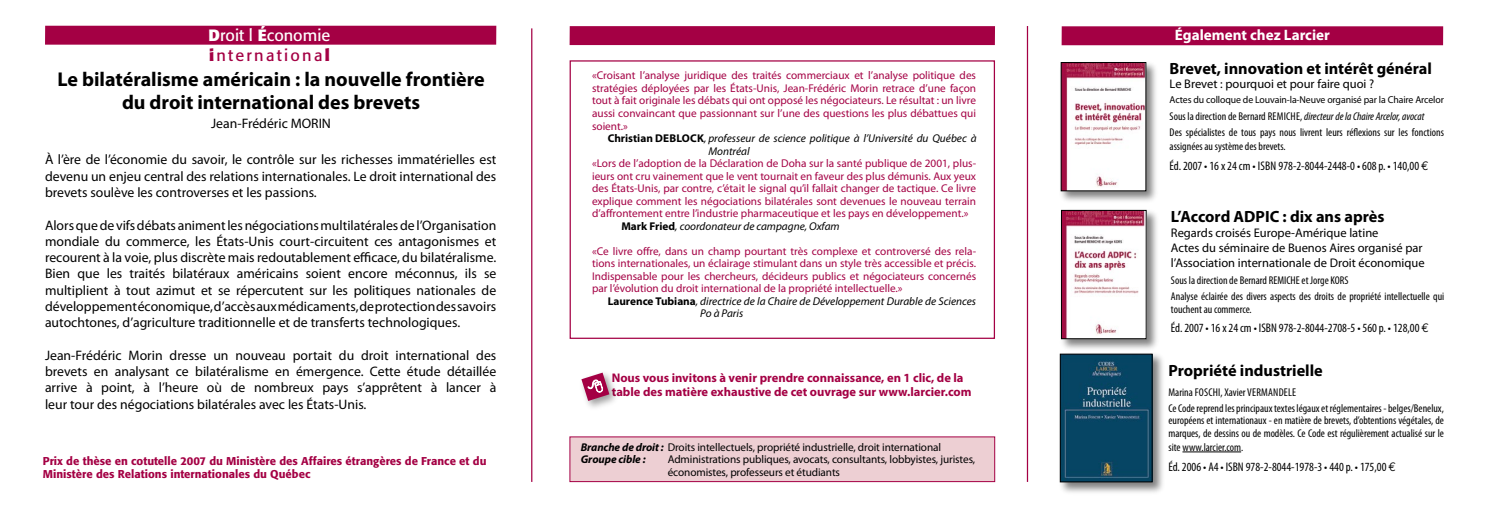
<style>
.page{position:relative;width:1489px;height:527px;background:#fff}
.page>*{position:absolute;margin:0;border:0;box-sizing:border-box;transform-origin:0 0}
.t1{font:700 20px/22.5px "Myriad Pro";color:#000;text-align:center}
.t2{font:700 16.25px "Myriad Pro";color:#000}
.t3{font:16.25px/19.5px "Formata";letter-spacing:.14em;color:#fff}
.t4{font:700 15.12px "Myriad Pro";color:#fff}
.t5{font:13.75px/16.2px "Myriad Pro";color:#000;text-align:justify}
.t6{font:12.5px/15px "Myriad Pro";color:#000}
.t7{font:condensed 12.5px "Myriad Pro";color:#000}
.t8{font:700 12.5px/13.8px "Myriad Pro";color:#a40044}
.t9{font:11.25px/12.5px "Myriad Pro";color:#a40044;text-align:justify}
.t10{font:condensed 11.25px/16px "Myriad Pro";color:#000}
.t11{font:11.25px/12.5px "Myriad Pro";letter-spacing:-.01em;color:#000}
.t12{font:italic 11.25px/12.5px "Myriad Pro";color:#000}
.t13{font:500 11.25px/13.5px "Formata";color:#a40044}
.t14{font:700 11.25px "Myriad Pro";color:#000}
.t15{font:10px "Myriad Pro";letter-spacing:-.01em;color:#000}
.s1{font-weight:700}
.s2{font-weight:700;color:#a40044}
.s3{color:#a40044}
.s4{font-weight:700;font-style:normal}
.s5{font-weight:700;font-style:italic}
.s6{font-style:italic}
.s7{font-family:"Euro Mono";font-stretch:normal}
</style>
<div class="page">
<hr style="left:531px;top:28px;width:1px;height:453px;background:#a40044">
<hr style="left:1026px;top:26px;width:2px;height:455px;background:#a40044">
<div style="left:577px;top:368px;width:43px;height:43px;background:#000;opacity:.39"></div>
<div style="left:1061px;top:26px;width:381px;height:19px;background:#a40044"></div>
<div style="left:45px;top:26px;width:451px;height:19px;background:#a40044"></div>
<hr style="left:1182px;top:451px;width:58px;height:1px;background:#000">
<div style="left:570px;top:436px;width:424px;height:45px;background:#edcfd3"></div>
<div style="left:1058px;top:60px;width:101px;height:144px;background:#000;opacity:.5"></div>
<img style="left:1062px;top:64px;width:82px;height:125px">
<div style="left:1060px;top:62px;width:86px;height:129px;border:1px solid #000"></div>
<div style="left:1057px;top:351px;width:108px;height:144px;background:#000;opacity:.5"></div>
<img style="left:1061px;top:355px;width:89px;height:125px">
<div style="left:1059px;top:353px;width:93px;height:129px;border:1px solid #000"></div>
<div style="left:1059px;top:208px;width:100px;height:144px;background:#000;opacity:.5"></div>
<img style="left:1062px;top:212px;width:82px;height:125px">
<div style="left:1060px;top:210px;width:86px;height:129px;border:1px solid #000"></div>
<div style="left:569px;top:26px;width:425px;height:19px;background:#a40044"></div>
<svg style="left:581px;top:372px;width:28px;height:28px"></svg>
<h2 class="t3" style="left:209px;top:26px;width:123px"><span class="s1">D</span>roit l <span class="s1">é</span>conomie <span class="s2">i</span><span class="s3">nternationa</span><span class="s2">l</span></h2>
<h1 class="t1" style="left:57px;top:67px;width:428px">Le bilatéralisme américain : la nouvelle frontière du droit international des brevets</h1>
<p class="t5" style="left:211px;top:115px;width:121px">Jean-Frédéric MORIN</p>
<p class="t5" style="left:45px;top:151px;width:453px">À l’ère de l’économie du savoir, le contrôle sur les richesses immatérielles est devenu un enjeu central des relations internationales. Le droit international des brevets soulève les controverses et les passions.</p>
<p class="t5" style="left:45px;top:216px;width:453px">Alors que de vifs débats animent les négociations multilatérales de l’Organisation mondiale du commerce, les États-Unis court-circuitent ces antagonismes et recourent à la voie, plus discrète mais redoutablement efficace, du bilatéralisme.<br>Bien que les traités bilatéraux américains soient encore méconnus, ils se multiplient à tout azimut et se répercutent sur les politiques nationales de développement économique, d’accès aux médicaments, de protection des savoirs autochtones, d’agriculture traditionnelle et de transferts technologiques.</p>
<p class="t5" style="left:45px;top:346px;width:453px">Jean-Frédéric Morin dresse un nouveau portait du droit international des brevets en analysant ce bilatéralisme en émergence. Cette étude détaillée arrive à point, à l’heure où de nombreux pays s’apprêtent à lancer à leur tour des négociations bilatérales avec les États-Unis.</p>
<p class="t13" style="left:43px;top:453px;width:445px">Prix de thèse en cotutelle 2007 du Ministère des Affaires étrangères de France et du<br>Ministère des Relations internationales du Québec</p>
<p class="t9" style="left:592px;top:69px;width:385px">«Croisant l’analyse juridique des traités commerciaux et l’analyse politique des stratégies déployées par les États-Unis, Jean-Frédéric Morin retrace d’une façon tout à fait originale les débats qui ont opposé les négociateurs. Le résultat : un livre aussi convaincant que passionnant sur l’une des questions les plus débattues qui soient.»</p>
<p class="t14" style="left:607px;top:131px;width:64px">Christian Debloc</p>
<p class="t12" style="left:708px;top:132px;width:270px;text-indent:-11px"><span class="s4">k</span>, professeur de science politique à l’Université du Québec à<br>Montréal</p>
<p class="t9" style="left:592px;top:157px;width:385px">«Lors de l’adoption de la Déclaration de Doha sur la santé publique de 2001, plus-</p>
<p class="t9" style="left:592px;top:169px;width:385px">ieurs ont cru vainement que le vent tournait en faveur des plus démunis. Aux yeux</p>
<p class="t9" style="left:592px;top:182px;width:385px">des États-Unis, par contre, c’était le signal qu’il fallait changer de tactique. Ce livre</p>
<p class="t9" style="left:592px;top:194px;width:385px">explique comment les négociations bilatérales sont devenues le nouveau terrain</p>
<p class="t9" style="left:592px;top:207px;width:378px">d’affrontement entre l’industrie pharmaceutique et les pays en développement.»</p>
<p class="t12" style="left:621px;top:219px;width:220px"><span class="s4">Mark Fried</span>, coordonateur de campagne, Oxfam</p>
<p class="t9" style="left:592px;top:244px;width:385px">«Ce livre offre, dans un champ pourtant très complexe et controversé des rela&shy;tions internationales, un éclairage stimulant dans un style très accessible et précis.<br>Indispensable pour les chercheurs, décideurs publics et négociateurs concernés par l’évolution du droit international de la propriété intellectuelle.»</p>
<p class="t12" style="left:700px;top:294px;width:277px;text-indent:-93px"><span class="s4">Laurence Tubiana</span>, directrice de la Chaire de Développement Durable de Sciences<br>Po à Paris</p>
<p class="t8" style="left:611px;top:370px;width:361px">Nous vous invitons à venir prendre connaissance, en 1 clic, de la table des matière exhaustive de cet ouvrage sur www.larcier.com</p>
<p class="t11" style="left:581px;top:440px;width:362px"><span class="s5">Branche de droit :</span> Droits intellectuels, propriété industrielle, droit international<br><span class="s5">Groupe cible :</span></p>
<p class="t11" style="left:667px;top:453px;width:309px">Administrations publiques, avocats, consultants, lobbyistes, juristes, économistes, professeurs et étudiants</p>
<h3 class="t4" style="left:1174px;top:25px;width:156px">Également chez Larcier</h3>
<h2 class="t2" style="left:1169px;top:58px;width:264px">Brevet, innovation et intérêt général</h2>
<p class="t6" style="left:1169px;top:76px;width:206px">Le Brevet : pourquoi et pour faire quoi ?</p>
<p class="t15" style="left:1169px;top:93px;width:276px">Actes du colloque de Louvain-la-Neuve organisé par la Chaire Arcelor</p>
<p class="t10" style="left:1169px;top:108px;width:276px">Sous la direction de Bernard remiche, <span class="s6">directeur de la Chaire Arcelor, avocat<br></span>Des spécialistes de tous pays nous livrent leurs réflexions sur les fonctions</p>
<p class="t10" style="left:1169px;top:138px;width:118px">assignées au système des brevets.</p>
<p class="t7" style="left:1169px;top:158px;width:260px">Éd. 2007 • 16 x 24 cm • isb n 978-2-8044-2448-0 • 608 p. • 140,00 <span class="s7">€</span></p>
<h2 class="t2" style="left:1170px;top:205px;width:215px">L’Accord ADPIC : dix ans après</h2>
<p class="t6" style="left:1170px;top:224px;width:255px">Regards croisés Europe-Amérique latine<br>Actes du séminaire de Buenos Aires organisé par l’Association internationale de Droit économique</p>
<p class="t10" style="left:1170px;top:272px;width:104px">Sous la direction de Bernard REMICHE</p>
<p class="t10" style="left:1170px;top:272px;width:275px;text-indent:131px">et Jorge KORS<br>Analyse éclairée des divers aspects des droits de propriété intellectuelle qui</p>
<p class="t10" style="left:1170px;top:300px;width:82px">touchent au commerce.</p>
<p class="t7" style="left:1170px;top:320px;width:259px">Éd. 2007 • 16 x 24 cm • ISBN 978-2-8044-2708-5 • 560 p. • 128,00 <span class="s7">€</span></p>
<h2 class="t2" style="left:1168px;top:359px;width:156px">Propriété industrielle</h2>
<p class="t10" style="left:1168px;top:383px;width:277px">Marina foschi, Xavier vermandele<br>Ce Code reprend les principaux textes légaux et réglementaires - belges/Benelux,</p>
<p class="t10" style="left:1168px;top:414px;width:277px;line-height:12.5px">européens et internationaux - en matière de brevets, d’obtentions végétales, de marques, de dessins ou de modèles. Ce Code est régulièrement actualisé sur le</p>
<p class="t10" style="left:1168px;top:438px;width:76px">site www.larcier.com.</p>
<p class="t7" style="left:1168px;top:458px;width:229px">Éd. 2006 • A4 • ISBN 978-2-8044-1978-3 • 440 p. • 175,00 <span class="s7">€</span></p>
</div>
